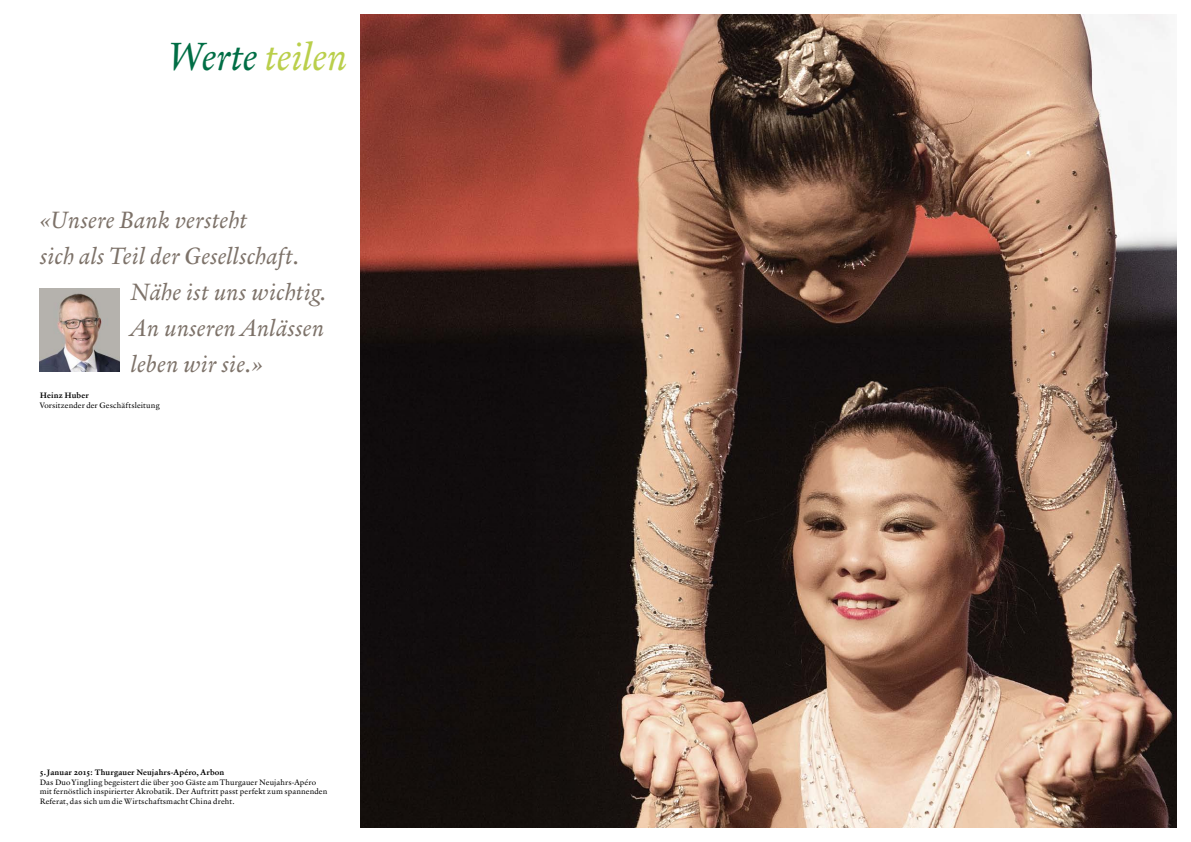
<style>
.page{position:relative;width:1191px;height:842px;background:#fff}
.page>*{position:absolute;margin:0;border:0;box-sizing:border-box;transform-origin:0 0}
.t1{font:italic 40px "Verdigris MVB Pro Text";color:#bacf4b}
.t2{font:italic 24px "Verdigris MVB Pro Text";letter-spacing:.005em;color:#7d7269}
.t3{font:8px/9.6px "Verdigris MVB Pro Text";letter-spacing:.02em;color:#000}
.t4{font:700 8px "Verdigris MVB Pro Text";letter-spacing:.015em;color:#000}
.s1{color:#006e45}
</style>
<div class="page">
<img style="left:40px;top:289px;width:79px;height:83px">
<img style="left:360px;top:14px;width:816px;height:814px">
<h1 class="t1" style="left:169px;top:30px;width:180px"><span class="s1">Werte</span> teilen</h1>
<h2 class="t2" style="left:40px;top:203px;width:209px">«Unsere Bank versteht</h2>
<h2 class="t2" style="left:40px;top:239px;width:261px">sich als Teil der Gesellschaft.</h2>
<h2 class="t2" style="left:131px;top:275px;width:197px">Nähe ist uns wichtig.</h2>
<h2 class="t2" style="left:131px;top:311px;width:195px">An unseren Anlässen</h2>
<h2 class="t2" style="left:131px;top:347px;width:133px">leben wir sie.»</h2>
<p class="t4" style="left:40px;top:389px;width:51px">Heinz Huber</p>
<p class="t3" style="left:40px;top:400px;width:121px">Vorsitzender der Geschäftsleitung</p>
<p class="t4" style="left:40px;top:766px;width:186px">5. Januar 2015: Thurgauer Neujahrs-Apéro, Arbon</p>
<p class="t3" style="left:40px;top:777px;width:289px">Das Duo Yingling begeistert die über 300 Gäste am Thurgauer Neujahrs-Apéro mit fernöstlich inspirierter Akrobatik. Der Auftritt passt perfekt zum spannenden<br>Referat, das sich um die Wirtschaftsmacht China dreht.</p>
</div>
